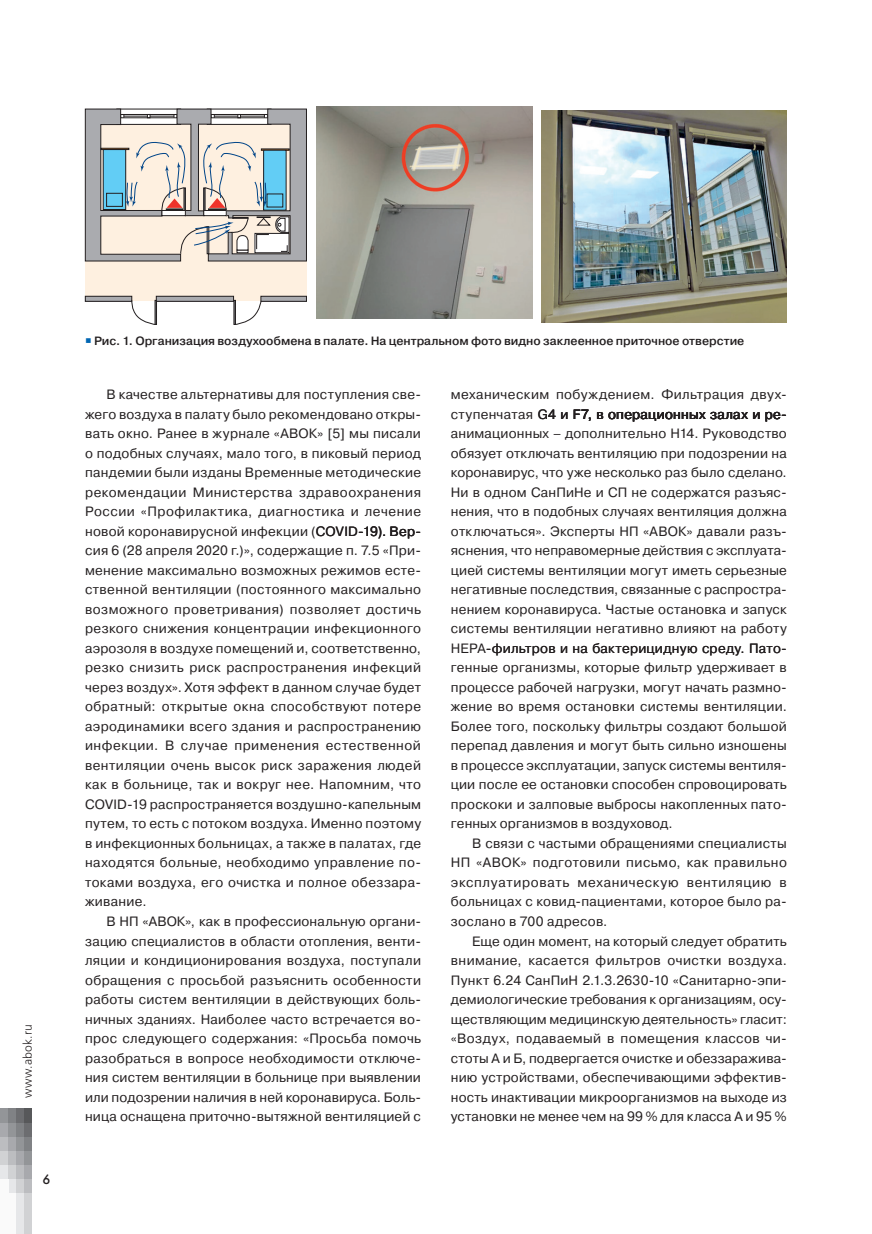
<style>
.page{position:relative;width:872px;height:1234px;background:#fff}
.page>*{position:absolute;margin:0;border:0;box-sizing:border-box;transform-origin:0 0}
.main_text{font:13.5px/19.5px "Pragmatica";letter-spacing:.025em;color:#231f20;text-align:justify}
.t1{font:13.5px "Futura Futuris";color:#231f20}
.main_text-2{font:500 12px "Pragmatica";color:#231f20}
.t2{font:12px "Free Set Light C";letter-spacing:.015em;color:#231f20}
.s1{color:#0166b3}
</style>
<div class="page">
<div style="left:0;top:1108px;width:9px;height:14px;background:#939598"></div>
<div style="left:0;top:1122px;width:9px;height:14px;background:#a8a9ad"></div>
<div style="left:0;top:1136px;width:9px;height:14px;background:#bcbdc0"></div>
<div style="left:0;top:1150px;width:9px;height:15px;background:#d1d2d4"></div>
<div style="left:0;top:1165px;width:9px;height:14px;background:#e6e7e9"></div>
<div style="left:9px;top:1108px;width:7px;height:14px;background:#808285"></div>
<div style="left:9px;top:1122px;width:7px;height:14px;background:#939598"></div>
<div style="left:9px;top:1136px;width:7px;height:14px;background:#a8a9ad"></div>
<div style="left:9px;top:1150px;width:7px;height:15px;background:#bcbdc0"></div>
<div style="left:9px;top:1165px;width:7px;height:14px;background:#d1d2d4"></div>
<div style="left:9px;top:1179px;width:7px;height:14px;background:#e6e7e9"></div>
<div style="left:16px;top:1108px;width:8px;height:14px;background:#6c6d70"></div>
<div style="left:16px;top:1122px;width:8px;height:14px;background:#808285"></div>
<div style="left:16px;top:1136px;width:8px;height:14px;background:#939598"></div>
<div style="left:16px;top:1150px;width:8px;height:15px;background:#a8a9ad"></div>
<div style="left:16px;top:1165px;width:8px;height:14px;background:#bcbdc0"></div>
<div style="left:16px;top:1179px;width:8px;height:14px;background:#d1d2d4"></div>
<div style="left:24px;top:1108px;width:8px;height:14px;background:#57585a"></div>
<div style="left:24px;top:1122px;width:8px;height:14px;background:#6c6d70"></div>
<div style="left:24px;top:1136px;width:8px;height:14px;background:#808285"></div>
<div style="left:24px;top:1150px;width:8px;height:15px;background:#939598"></div>
<div style="left:24px;top:1165px;width:8px;height:14px;background:#a8a9ad"></div>
<div style="left:24px;top:1179px;width:8px;height:14px;background:#bcbdc0"></div>
<div style="left:0;top:1179px;width:9px;height:54px;background:#fafafa"></div>
<div style="left:9px;top:1193px;width:7px;height:40px;background:#fafafa"></div>
<div style="left:16px;top:1193px;width:8px;height:40px;background:#e6e7e9"></div>
<div style="left:24px;top:1193px;width:8px;height:40px;background:#d1d2d4"></div>
<div style="left:85px;top:124px;width:221px;height:177px;background:#fef0e0"></div>
<div style="left:85px;top:296px;width:47px;height:5px;background:#aaabaf"></div>
<div style="left:85px;top:296px;width:47px;height:5px;border:1px solid #231f20"></div>
<div style="left:156px;top:296px;width:77px;height:5px;background:#aaabaf"></div>
<div style="left:156px;top:296px;width:78px;height:5px;border:1px solid #231f20"></div>
<div style="left:261px;top:296px;width:45px;height:5px;background:#aaabaf"></div>
<div style="left:261px;top:296px;width:46px;height:5px;border:1px solid #231f20"></div>
<div style="left:155px;top:300px;width:2px;height:24px;border:1px solid #231f20"></div>
<svg style="left:130px;top:300px;width:26px;height:25px"></svg>
<svg style="left:234px;top:300px;width:27px;height:25px"></svg>
<svg style="left:85px;top:108px;width:222px;height:153px"></svg>
<img style="left:317px;top:106px;width:215px;height:212px">
<img style="left:541px;top:111px;width:246px;height:211px">
<p class="t2" style="left:21px;top:1097px;width:75px;rotate:-90deg">www.abok.ru</p>
<p class="t1" style="left:43px;top:1170px;width:9px">6</p>
<p class="main_text-2" style="left:85px;top:333px;width:661px"><span class="s1">○</span> Рис. 1. Организация воздухообмена в палате. На центральном фото видно заклеенное приточное отверстие</p>
<p class="main_text" style="left:85px;top:385px;width:337px;text-indent:21px">В качестве альтернативы для поступления све&shy;жего воздуха в палату было рекомендовано откры&shy;вать окно. Ранее в журнале «АВОК» [5] мы писали о подобных случаях, мало того, в пиковый период пандемии были изданы Временные методические рекомендации Министерства здравоохранения России «Профилактика, диагностика и лечение новой коронавирусной инфекции (</p>
<p class="main_text" style="left:85px;top:521px;width:337px;text-align:left;text-indent:263px">D -19). Вер&shy;сия 6 (28 апреля 2020 г.)», содержащие п. 7.5 «При&shy;менение максимально возможных режимов есте&shy;ственной вентиляции (постоянного максимально возможного проветривания) позволяет достичь резкого снижения концентрации инфекционного аэрозоля в воздухе помещений и, соответственно, резко снизить риск распространения инфекций через воздух». Хотя эффект в данном случае будет обратный: открытые окна способствуют потере аэродинамики всего здания и распространению инфекции. В случае применения естественной вентиляции очень высок риск заражения людей как в больнице, так и вокруг нее. Напомним, что COVID-19 распространяется воздушно-капельным путем, то есть с потоком воздуха. Именно поэтому в инфекционных больницах, а также в палатах, где находятся больные, необходимо управление по&shy;токами воздуха, его очистка и полное обеззара&shy;живание.</p>
<p class="main_text" style="left:85px;top:911px;width:337px;text-indent:21px">В НП «АВОК», как в профессиональную органи&shy;зацию специалистов в области отопления, венти&shy;ляции и кондиционирования воздуха, поступали обращения с просьбой разъяснить особенности работы систем вентиляции в действующих боль&shy;ничных зданиях. Наиболее часто встречается во&shy;прос следующего содержания: «Просьба помочь разобраться в вопросе необходимости отключе&shy;ния систем вентиляции в больнице при выявлении или подозрении наличия в ней коронавируса. Боль&shy;ница оснащена приточно-вытяжной вентиляцией с</p>
<p class="main_text" style="left:451px;top:385px;width:337px">механическим побуждением. Фильтрация двух&shy;ступенчатая G 4 и F7, в операционных залах и ре&shy;анимационных – дополнительно H14. Руководство обязует отключать вентиляцию при подозрении на коронавирус, что уже несколько раз было сделано.<br>Ни в одном СанПиНе и СП не содержатся разъяс&shy;нения, что в подобных случаях вентиляция должна отключаться». Эксперты НП «АВОК» давали разъ&shy;яснения, что неправомерные действия с эксплуата&shy;цией системы вентиляции могут иметь серьезные негативные последствия, связанные с распростра&shy;нением коронавируса. Частые остановка и запуск системы вентиляции негативно влияют на работу HEPA-фильтров и на бактерицидную среду. Пато&shy;генные организмы, которые фильтр удерживает в процессе рабочей нагрузки, могут начать размно&shy;жение во время остановки системы вентиляции.<br>Более того, поскольку фильтры создают большой перепад давления и могут быть сильно изношены в процессе эксплуатации, запуск системы вентиля&shy;ции после ее остановки способен спровоцировать проскоки и залповые выбросы накопленных пато&shy;генных организмов в воздуховод.</p>
<p class="main_text" style="left:451px;top:833px;width:337px;text-indent:21px">В связи с частыми обращениями специалисты НП «АВОК» подготовили письмо, как правильно эксплуатировать механическую вентиляцию в больницах с ковид-пациентами, которое было ра&shy;зослано в 700 адресов.</p>
<p class="main_text" style="left:451px;top:931px;width:337px;text-indent:21px">Еще один момент, на который следует обратить внимание, касается фильтров очистки воздуха.<br>Пункт 6.24 СанПиН 2.1.3.2630-10 «Санитарно-эпи&shy;демиологические требования к организациям, осу&shy;ществляющим медицинскую деятельность» гласит: «Воздух, подаваемый в помещения классов чи&shy;стоты А и Б, подвергается очистке и обеззаражива&shy;нию устройствами, обеспечивающими эффектив&shy;ность инактивации микроорганизмов на выходе из установки не менее чем на 99 % для класса А и 95 %</p>
</div>
